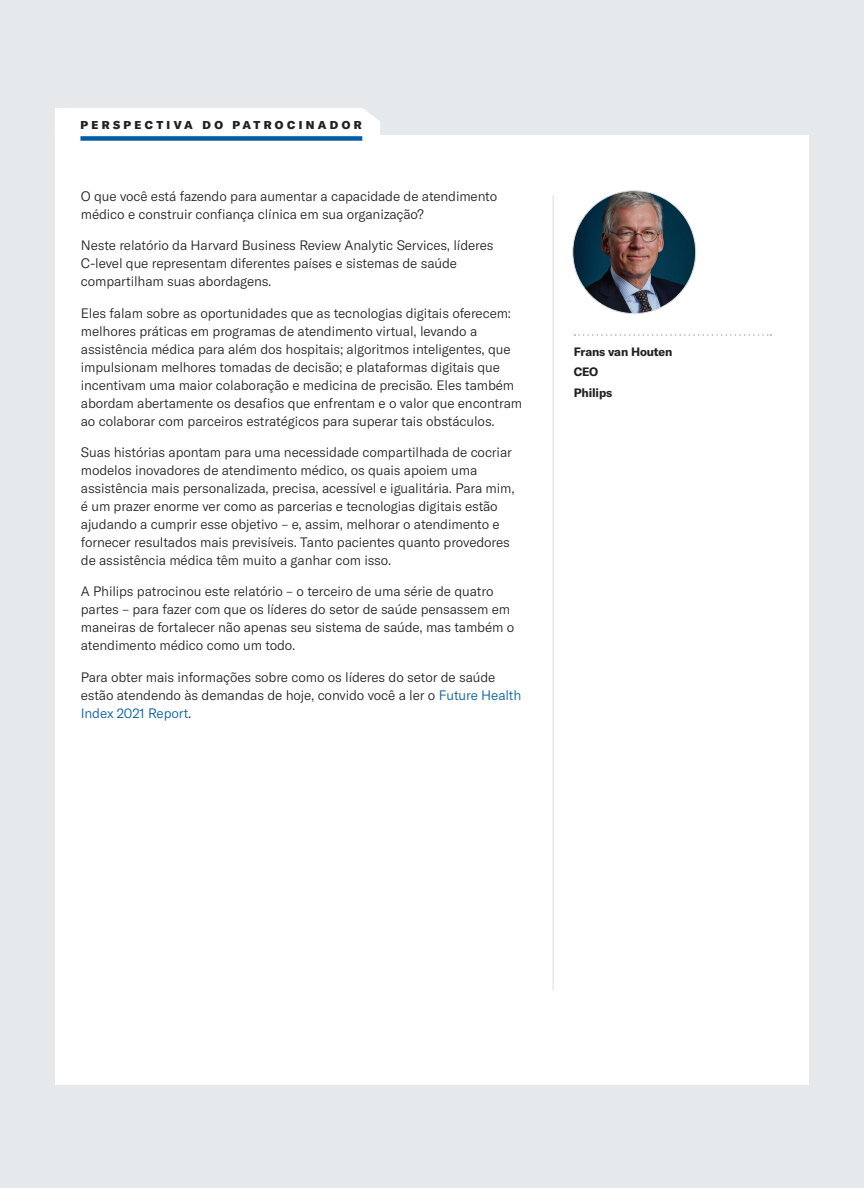
<style>
.page{position:relative;width:864px;height:1188px;background:#e6e9ec}
.page>*{position:absolute;margin:0;border:0;box-sizing:border-box;transform-origin:0 0}
.t1{font:300 13.5px/18px "GT America";letter-spacing:-.01em;color:#231f20}
.t2{font:700 12px/20.2px "GT America";letter-spacing:-.01em;color:#231f20}
.t3{font:900 11.25px "GT America";letter-spacing:.3em;color:#231f20}
.s1{color:#015ca3}
</style>
<div class="page">
<div style="left:55px;top:135px;width:753px;height:949px;background:#fff"></div>
<div style="left:55px;top:108px;width:325px;height:27px;background:#fff"></div>
<div style="left:80px;top:136px;width:282px;height:5px;background:#015ca3"></div>
<hr style="left:553px;top:195px;width:1px;height:795px;background:#dadee2">
<img style="left:573px;top:191px;width:123px;height:123px;border-radius:61px">
<svg style="left:574px;top:334px;width:197px;height:2px"></svg>
<p class="t3" style="left:80px;top:118px;width:283px">PERSPECTIVA DO PATROCINADOR</p>
<p class="t1" style="left:81px;top:187px;width:418px">O que você está fazendo para aumentar a capacidade de atendimento médico e construir confiança clínica em sua organização?</p>
<p class="t1" style="left:81px;top:236px;width:414px">Neste relatório da Harvard Business Review Analytic Services, líderes<br>C-level que representam diferentes países e sistemas de saúde compartilham suas abordagens.</p>
<p class="t1" style="left:81px;top:304px;width:443px">Eles falam sobre as oportunidades que as tecnologias digitais oferecem: melhores práticas em programas de atendimento virtual, levando a assistência médica para além dos hospitais; algoritmos inteligentes, que impulsionam melhores tomadas de decisão; e plataformas digitais que incentivam uma maior colaboração e medicina de precisão. Eles também abordam abertamente os desafios que enfrentam e o valor que encontram ao colaborar com parceiros estratégicos para superar tais obstáculos.</p>
<p class="t1" style="left:81px;top:443px;width:435px">Suas histórias apontam para uma necessidade compartilhada de cocriar modelos inovadores de atendimento médico, os quais apoiem uma assistência mais personalizada, precisa, acessível e igualitária. Para mim, é um prazer enorme ver como as parcerias e tecnologias digitais estão ajudando a cumprir esse objetivo – e, assim, melhorar o atendimento e fornecer resultados mais previsíveis. Tanto pacientes quanto provedores de assistência médica têm muito a ganhar com isso.</p>
<p class="t1" style="left:81px;top:583px;width:435px">A Philips patrocinou este relatório – o terceiro de uma série de quatro partes – para fazer com que os líderes do setor de saúde pensassem em maneiras de fortalecer não apenas seu sistema de saúde, mas também o atendimento médico como um todo.</p>
<p class="t1" style="left:81px;top:668px;width:442px">Para obter mais informações sobre como os líderes do setor de saúde estão atendendo às demandas de hoje, convido você a ler o <span class="s1">Future Health<br>Index 2021 Report</span>.</p>
<p class="t2" style="left:574px;top:341px;width:100px">Frans van Houten<br>CEO<br>Philips</p>
</div>
